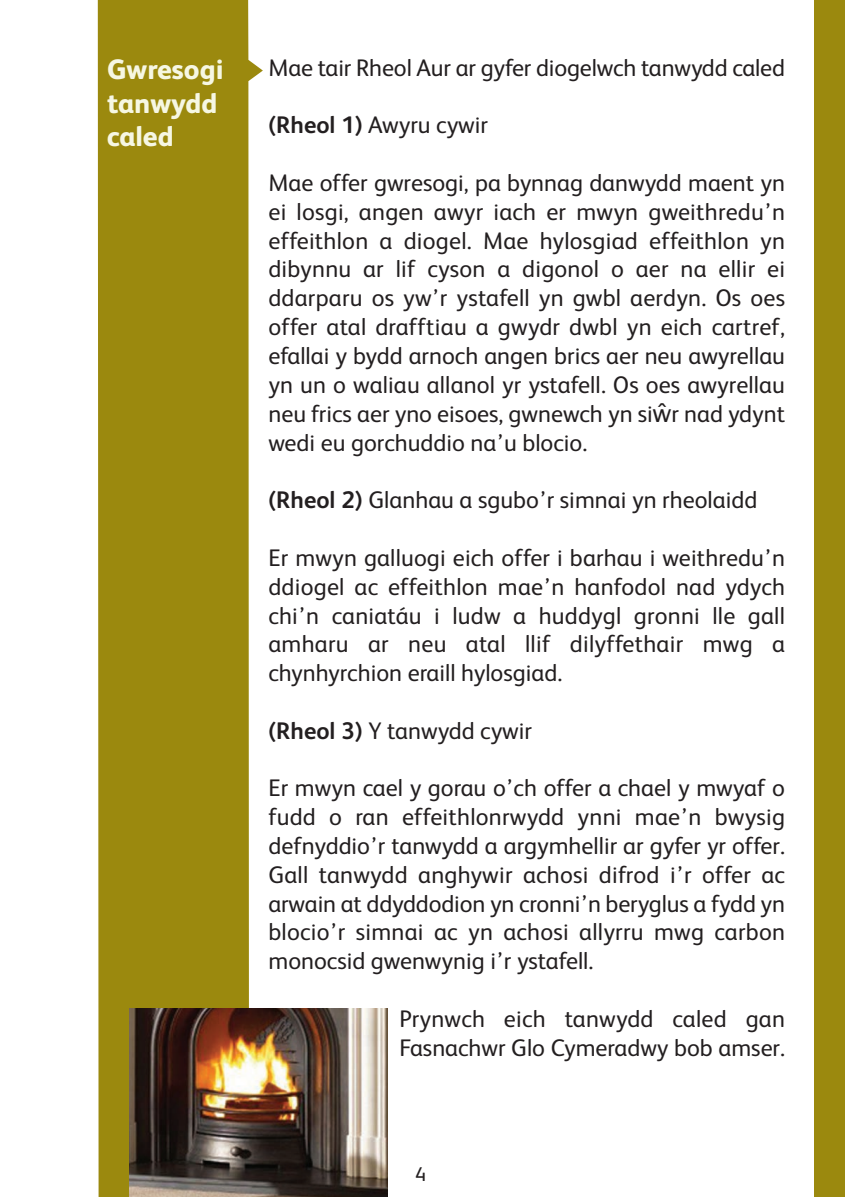
<style>
.page{position:relative;width:845px;height:1197px;background:#fff}
.page>*{position:absolute;margin:0;border:0;box-sizing:border-box;transform-origin:0 0}
.t1{font:800 28px/33.6px "FS Albert";color:#f6f7e3}
.t2{font:24px/28.8px "FS Albert";color:#231f20;text-align:justify}
.t3{font:20px "FS Albert";color:#231f20}
.s1{font-weight:700}
.s2{font-family:"Lucida Grande"}
</style>
<div class="page">
<svg style="left:98px;top:0;width:165px;height:1197px;background:#a39222"></svg>
<img style="left:129px;top:1008px;width:258px;height:189px">
<div style="left:813px;top:0;width:31px;height:1197px;background:#9b890e"></div>
<p class="t1" style="left:107px;top:55px;width:118px">Gwresogi tanwydd caled</p>
<p class="t2" style="left:268px;top:56px;width:518px">Mae tair Rheol Aur ar gyfer diogelwch tanwydd caled</p>
<p class="t2" style="left:268px;top:113px;width:221px"><span class="s1">(Rheol 1)</span> Awyru cywir</p>
<p class="t2" style="left:268px;top:171px;width:518px">Mae offer gwresogi, pa bynnag danwydd maent yn ei losgi, angen awyr iach er mwyn gweithredu’n effeithlon a diogel. Mae hylosgiad effeithlon yn dibynnu ar lif cyson a digonol o aer na ellir ei ddarparu os yw’r ystafell yn gwbl aerdyn. Os oes offer atal drafftiau a gwydr dwbl yn eich cartref, efallai y bydd arnoch angen brics aer neu awyrellau yn un o waliau allanol yr ystafell. Os oes awyrellau neu frics aer yno eisoes, gwnewch yn si<span class="s2">ŵ</span>r nad ydynt wedi eu gorchuddio na’u blocio.</p>
<p class="t2" style="left:268px;top:488px;width:490px"><span class="s1">(Rheol 2)</span> Glanhau a sgubo’r simnai yn rheolaidd</p>
<p class="t2" style="left:268px;top:546px;width:518px">Er mwyn galluogi eich offer i barhau i weithredu’n ddiogel ac effeithlon mae’n hanfodol nad ydych chi’n caniatáu i ludw a huddygl gronni lle gall amharu ar neu atal llif dilyffethair mwg a chynhyrchion eraill hylosgiad.</p>
<p class="t2" style="left:268px;top:718px;width:265px"><span class="s1">(Rheol 3)</span> Y tanwydd cywir</p>
<p class="t2" style="left:268px;top:776px;width:518px">Er mwyn cael y gorau o’ch offer a chael y mwyaf o fudd o ran effeithlonrwydd ynni mae’n bwysig defnyddio’r tanwydd a argymhellir ar gyfer yr offer.<br>Gall tanwydd anghywir achosi difrod i’r offer ac arwain at ddyddodion yn cronni’n beryglus a fydd yn blocio’r simnai ac yn achosi allyrru mwg carbon monocsid gwenwynig i’r ystafell.</p>
<p class="t2" style="left:399px;top:1006px;width:387px">Prynwch eich tanwydd caled gan<br>Fasnachwr Glo Cymeradwy bob amser.</p>
<p class="t3" style="left:415px;top:1167px;width:12px">4</p>
</div>
